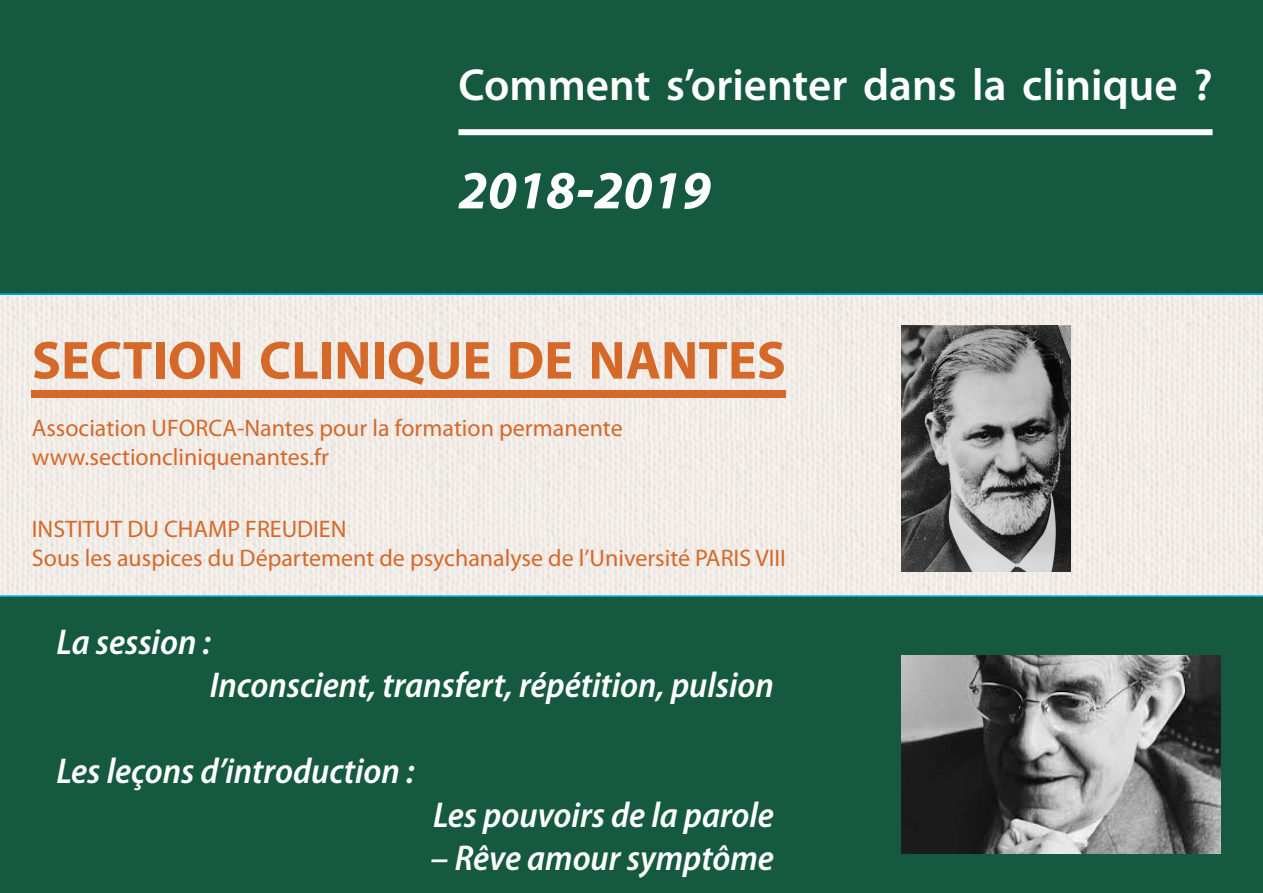
<style>
.page{position:relative;width:1263px;height:893px;background:#fff}
.page>*{position:absolute;margin:0;border:0;box-sizing:border-box;transform-origin:0 0}
.t1{font:700 54px "Myriad Pro";color:#d56929}
.t2{font:italic 700 54px "Myriad Hebrew";color:#fff}
.t3{font:600 45px "Myriad Pro";color:#fff}
.t4{font:italic 600 semi-condensed 36px/43.2px "Myriad Pro";color:#fff}
.t5{font:24px/28.8px "Myriad Pro";color:#d56929}
</style>
<div class="page">
<div style="left:0;top:302px;width:442px;height:236px;background:#f1ece8"></div>
<div style="left:442px;top:302px;width:507px;height:236px;background:#f1ece8"></div>
<img style="left:949px;top:302px;width:314px;height:236px">
<div style="left:0;top:538px;width:442px;height:57px;background:#f1ece8"></div>
<div style="left:442px;top:538px;width:507px;height:57px;background:#f1ece8"></div>
<img style="left:949px;top:538px;width:314px;height:57px">
<div style="left:0;top:595px;width:1263px;height:298px;background:#145940"></div>
<div style="left:0;top:0;width:1263px;height:295px;background:#145940"></div>
<div style="left:458px;top:129px;width:754px;height:6px;background:#fff"></div>
<img style="left:901px;top:325px;width:169px;height:247px">
<div style="left:32px;top:390px;width:754px;height:8px;background:#d56929"></div>
<img style="left:901px;top:655px;width:319px;height:198px">
<h2 class="t3" style="left:458px;top:56px;width:756px">Comment s’orienter dans la clinique ?</h2>
<h1 class="t2" style="left:458px;top:160px;width:254px">2018-2019</h1>
<h1 class="t1" style="left:32px;top:325px;width:755px">SECTION CLINIQUE DE NANTES</h1>
<p class="t5" style="left:32px;top:413px;width:592px">Association UFORCA-Nantes pour la formation permanente www.sectioncliniquenantes.fr</p>
<p class="t5" style="left:32px;top:514px;width:755px">INSTITUT DU CHAMP FREUDIEN<br>Sous les auspices du Département de psychanalyse de l’Université PARIS VIII</p>
<h3 class="t4" style="left:210px;top:619px;width:566px;text-indent:-153px">La session :<br>Inconscient, transfert, répétition, pulsion</h3>
<h3 class="t4" style="left:56px;top:749px;width:359px">Les leçons d’introduction :</h3>
<h3 class="t4" style="left:433px;top:792px;width:342px">Les pouvoirs de la parole</h3>
<h3 class="t4" style="left:431px;top:835px;width:345px">– Rêve amour symptôme</h3>
</div>
